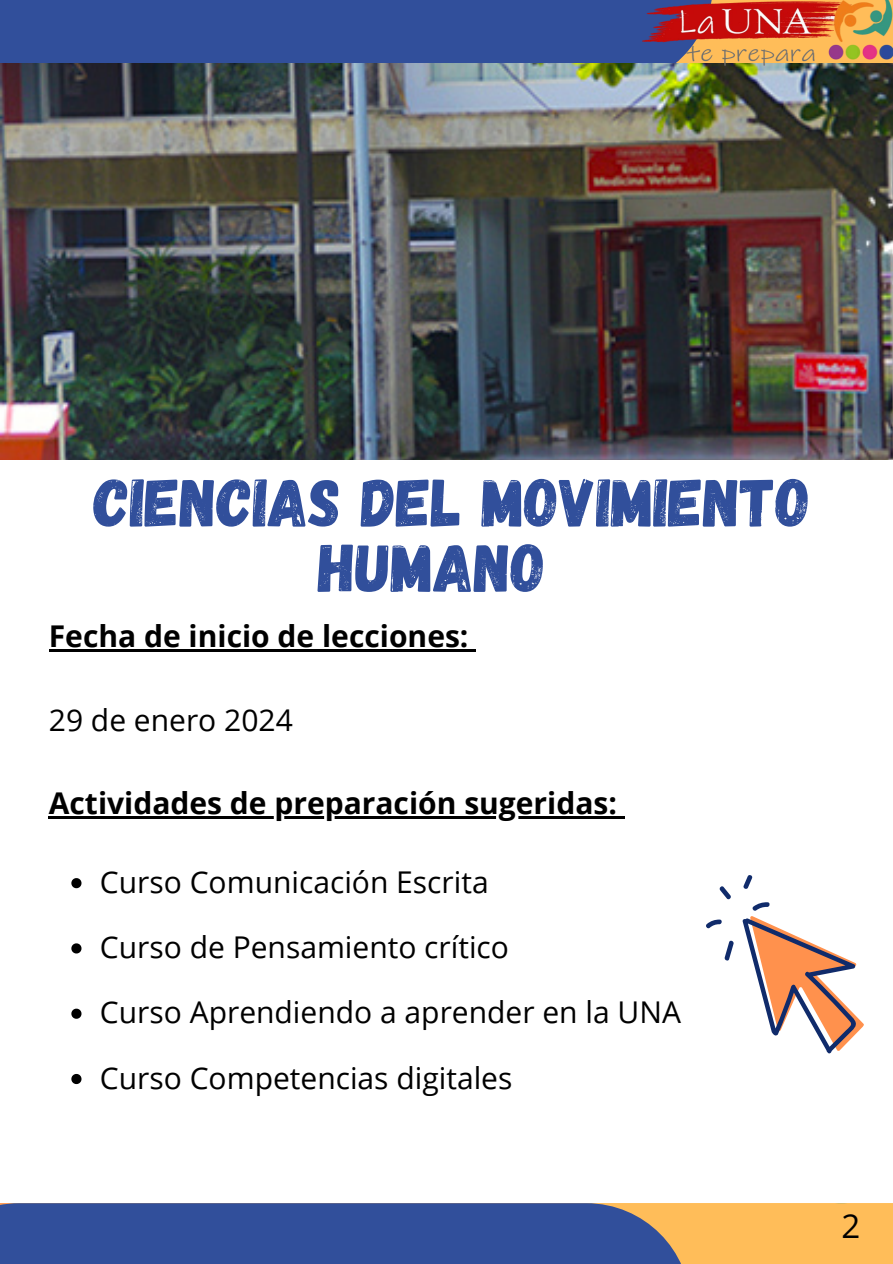
<style>
.page{position:relative;width:893px;height:1264px;background:#fff}
.page>*{position:absolute;margin:0;border:0;box-sizing:border-box;transform-origin:0 0}
.t1{font:67.5px/65.2px "Gagalin";color:#314f9b}
.t2{font:33px "Open Sans";color:#000}
.t3{font:30px "Open Sans";color:#000}
.t4{font:700 30px "Open Sans";color:#000}
</style>
<div class="page">
<div style="left:0;top:0;width:713px;height:87px;background:#314f9b"></div>
<img style="left:0;top:64px;width:892px;height:396px">
<div style="left:0;top:1203px;width:892px;height:60px;background:#ffbd59"></div>
<div style="left:0;top:1203px;width:690px;height:60px;background:#314f9b"></div>
<img style="left:642px;top:0;width:250px;height:65px">
<hr style="left:49px;top:649px;width:419px;height:3px;background:#000">
<svg style="left:468px;top:649px;width:8px;height:3px"></svg>
<hr style="left:49px;top:816px;width:568px;height:2px;background:#000">
<svg style="left:617px;top:816px;width:7px;height:2px"></svg>
<svg style="left:71px;top:878px;width:10px;height:10px"></svg>
<svg style="left:71px;top:943px;width:10px;height:10px"></svg>
<svg style="left:71px;top:1008px;width:10px;height:10px"></svg>
<svg style="left:71px;top:1073px;width:10px;height:11px"></svg>
<svg style="left:706px;top:875px;width:158px;height:179px"></svg>
<p class="t1" style="left:318px;top:466px;width:494px;text-indent:-224px">CIENCIAS DEL MOVIMIENTO<br>HUMANO</p>
<h2 class="t4" style="left:49px;top:615px;width:421px">Fecha de inicio de lecciones:</h2>
<p class="t3" style="left:49px;top:698px;width:245px">29 de enero 2024</p>
<h2 class="t4" style="left:49px;top:781px;width:569px">Actividades de preparación sugeridas:</h2>
<p class="t3" style="left:100px;top:860px;width:390px">Curso Comunicación Escrita</p>
<p class="t3" style="left:100px;top:925px;width:410px">Curso de Pensamiento crítico</p>
<p class="t3" style="left:100px;top:991px;width:582px">Curso Aprendiendo a aprender en la UNA</p>
<p class="t3" style="left:100px;top:1056px;width:414px">Curso Competencias digitales</p>
<p class="t2" style="left:841px;top:1202px;width:20px">2</p>
</div>
